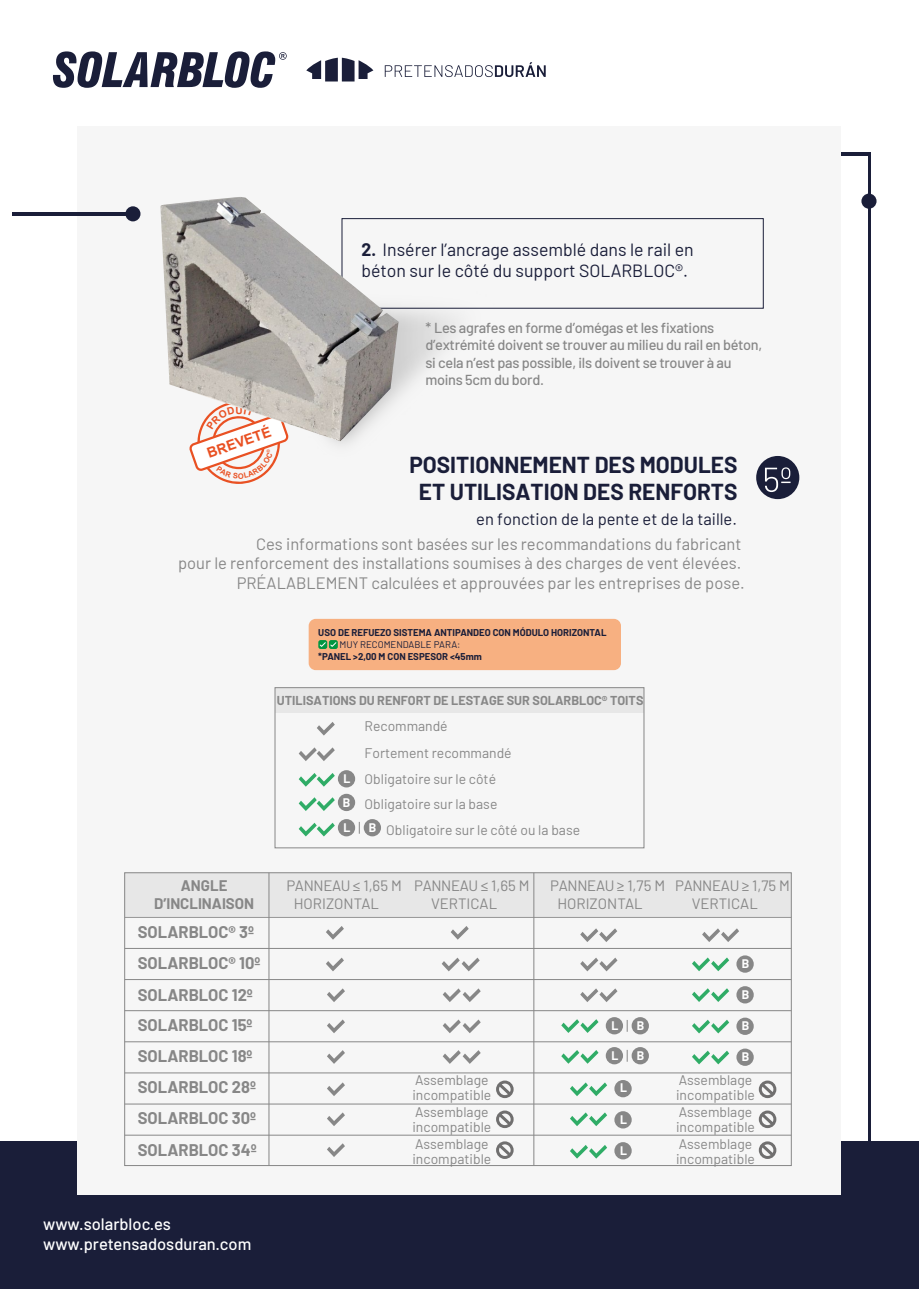
<style>
.page{position:relative;width:919px;height:1289px;background:#fff}
.page>*{position:absolute;margin:0;border:0;box-sizing:border-box;transform-origin:0 0}
.t1{font:700 22.5px/27px "Barlow";color:#1a1e39;text-align:center}
.t2{font:17.7px "Barlow";color:#1a1e39}
.t3{font:16.5px/19.8px "Barlow";color:#878787;text-align:right}
.t4{font:700 16.5px/31.2px "Barlow";color:#878787}
.t5{font:500 16.5px/19.8px "Barlow";color:#fff}
.t6{font:16.5px "Barlow";color:#1a1e39}
.t7{font:15px/18px "Barlow";color:#878787}
.t8{font:700 15px/18px "Barlow";color:#878787;text-align:center}
.t9{font:500 14.55px/17.4px "Barlow";letter-spacing:-.02em;color:#878787}
.t10{font:700 14.1px "Arial";color:#e95123}
.t11{font:13.95px/15px "Barlow";color:#878787}
.t12{font:700 12.6px "Barlow";color:#878787}
.t13{font:700 12.15px/24.5px "Barlow";color:#fff;text-align:justify}
.t14{font:700 10.05px "Arial";color:#e95123}
.t15{font:700 9.6px "Barlow";color:#1a1e39}
.t16{font:9.6px "Barlow";color:#1a1e39}
.s1{font-weight:700}
</style>
<div class="page">
<hr style="left:867px;top:152px;width:3px;height:989px;background:#1a1e39">
<hr style="left:835px;top:152px;width:33px;height:3px;background:#1a1e39">
<div style="left:861px;top:194px;width:15px;height:15px;background:#1a1e39;border-radius:50%"></div>
<div style="left:0;top:1141px;width:918px;height:147px;background:#1a1e39"></div>
<svg style="left:306px;top:58px;width:67px;height:23px"></svg>
<svg style="left:385px;top:62px;width:160px;height:15px"></svg>
<svg style="left:53px;top:51px;width:234px;height:37px"></svg>
<div style="left:77px;top:126px;width:763px;height:1069px;background:#f6f6f6"></div>
<div style="left:125px;top:206px;width:15px;height:15px;background:#1a1e39;border-radius:50%"></div>
<hr style="left:12px;top:212px;width:121px;height:3px;background:#1a1e39">
<div style="left:342px;top:218px;width:421px;height:90px;border:1px solid #1a1e39"></div>
<img style="left:332px;top:306px;width:201px;height:139px">
<img style="left:160px;top:197px;width:238px;height:244px">
<div style="left:756px;top:456px;width:43px;height:43px;background:#1a1e39;border-radius:50%"></div>
<svg style="left:765px;top:467px;width:25px;height:25px"></svg>
<div style="left:125px;top:872px;width:666px;height:43px;background:#e7e7e7"></div>
<hr style="left:125px;top:1134px;width:666px;height:1px;background:#878787">
<hr style="left:125px;top:1103px;width:666px;height:1px;background:#878787">
<hr style="left:125px;top:1072px;width:666px;height:1px;background:#878787">
<hr style="left:125px;top:1041px;width:666px;height:1px;background:#878787">
<hr style="left:125px;top:1010px;width:666px;height:1px;background:#878787">
<hr style="left:125px;top:979px;width:666px;height:1px;background:#878787">
<hr style="left:125px;top:948px;width:666px;height:1px;background:#878787">
<hr style="left:125px;top:917px;width:666px;height:1px;background:#878787">
<hr style="left:533px;top:872px;width:1px;height:293px;background:#878787">
<hr style="left:269px;top:872px;width:1px;height:293px;background:#878787">
<svg style="left:580px;top:928px;width:37px;height:14px"></svg>
<svg style="left:580px;top:957px;width:37px;height:14px"></svg>
<svg style="left:580px;top:988px;width:37px;height:14px"></svg>
<svg style="left:702px;top:928px;width:37px;height:14px"></svg>
<svg style="left:561px;top:1019px;width:37px;height:13px"></svg>
<svg style="left:561px;top:1050px;width:37px;height:13px"></svg>
<svg style="left:570px;top:1082px;width:37px;height:14px"></svg>
<svg style="left:570px;top:1112px;width:37px;height:14px"></svg>
<svg style="left:570px;top:1145px;width:37px;height:13px"></svg>
<svg style="left:326px;top:957px;width:18px;height:14px"></svg>
<svg style="left:326px;top:926px;width:18px;height:13px"></svg>
<svg style="left:327px;top:988px;width:18px;height:14px"></svg>
<svg style="left:327px;top:1019px;width:18px;height:14px"></svg>
<svg style="left:327px;top:1050px;width:18px;height:13px"></svg>
<svg style="left:450px;top:926px;width:18px;height:13px"></svg>
<svg style="left:441px;top:957px;width:38px;height:14px"></svg>
<svg style="left:442px;top:988px;width:38px;height:14px"></svg>
<svg style="left:442px;top:1019px;width:38px;height:14px"></svg>
<svg style="left:442px;top:1050px;width:38px;height:13px"></svg>
<svg style="left:327px;top:1082px;width:18px;height:14px"></svg>
<svg style="left:327px;top:1112px;width:18px;height:14px"></svg>
<svg style="left:327px;top:1143px;width:18px;height:13px"></svg>
<svg style="left:496px;top:1080px;width:17px;height:18px"></svg>
<svg style="left:496px;top:1110px;width:17px;height:18px"></svg>
<svg style="left:496px;top:1141px;width:17px;height:17px"></svg>
<svg style="left:758px;top:1080px;width:18px;height:18px"></svg>
<svg style="left:758px;top:1110px;width:18px;height:18px"></svg>
<svg style="left:758px;top:1141px;width:18px;height:17px"></svg>
<div style="left:275px;top:687px;width:369px;height:25px;background:#e7e7e7"></div>
<div style="left:275px;top:687px;width:369px;height:161px;border:1px solid #878787"></div>
<svg style="left:299px;top:797px;width:36px;height:14px"></svg>
<svg style="left:299px;top:822px;width:36px;height:14px"></svg>
<svg style="left:299px;top:773px;width:36px;height:13px"></svg>
<svg style="left:299px;top:747px;width:36px;height:14px"></svg>
<svg style="left:317px;top:722px;width:18px;height:13px"></svg>
<div style="left:338px;top:770px;width:17px;height:17px;background:#878787;border-radius:50%"></div>
<div style="left:338px;top:793px;width:17px;height:18px;background:#878787;border-radius:50%"></div>
<div style="left:338px;top:819px;width:17px;height:17px;background:#878787;border-radius:50%"></div>
<div style="left:364px;top:819px;width:17px;height:17px;background:#878787;border-radius:50%"></div>
<svg style="left:359px;top:821px;width:1px;height:12px"></svg>
<div style="left:605px;top:1017px;width:18px;height:17px;background:#878787;border-radius:50%"></div>
<svg style="left:692px;top:957px;width:37px;height:14px"></svg>
<div style="left:736px;top:955px;width:17px;height:17px;background:#878787;border-radius:50%"></div>
<svg style="left:692px;top:988px;width:37px;height:14px"></svg>
<div style="left:736px;top:986px;width:17px;height:17px;background:#878787;border-radius:50%"></div>
<svg style="left:692px;top:1019px;width:37px;height:14px"></svg>
<div style="left:736px;top:1017px;width:17px;height:17px;background:#878787;border-radius:50%"></div>
<svg style="left:692px;top:1050px;width:37px;height:14px"></svg>
<div style="left:736px;top:1048px;width:17px;height:17px;background:#878787;border-radius:50%"></div>
<div style="left:631px;top:1017px;width:18px;height:17px;background:#878787;border-radius:50%"></div>
<div style="left:605px;top:1047px;width:18px;height:17px;background:#878787;border-radius:50%"></div>
<div style="left:614px;top:1079px;width:17px;height:18px;background:#878787;border-radius:50%"></div>
<div style="left:614px;top:1111px;width:17px;height:17px;background:#878787;border-radius:50%"></div>
<div style="left:614px;top:1142px;width:17px;height:17px;background:#878787;border-radius:50%"></div>
<div style="left:631px;top:1047px;width:18px;height:17px;background:#878787;border-radius:50%"></div>
<div style="left:308px;top:619px;width:313px;height:51px;background:#f7b081;border-radius:7px"></div>
<div style="left:318px;top:640px;width:9px;height:9px;background:#009641;border-radius:2px"></div>
<div style="left:329px;top:640px;width:9px;height:9px;background:#009641;border-radius:2px"></div>
<svg style="left:319px;top:641px;width:18px;height:6px"></svg>
<svg style="left:189px;top:400px;width:100px;height:84px"></svg>
<p class="t2" style="left:361px;top:237px;width:334px"><span class="s1">2.</span> Insérer l’ancrage assemblé dans le rail en</p>
<p class="t2" style="left:361px;top:258px;width:328px">béton sur le côté du support SOLARBLOC®.</p>
<p class="t9" style="left:425px;top:318px;width:338px">* Les agrafes en forme d’omégas et les fixations d’extrémité doivent se trouver au milieu du rail en béton, si cela n’est pas possible, ils doivent se trouver à au moins 5cm du bord.</p>
<p class="t14" style="left:235px;top:403px;width:9px">U</p>
<p class="t10" style="left:204px;top:444px;width:68px;rotate:-19deg">BREVETÉ</p>
<h1 class="t1" style="left:409px;top:449px;width:329px">POSITIONNEMENT DES MODULES<br>ET UTILISATION DES RENFORTS</h1>
<p class="t3" style="left:178px;top:532px;width:568px">Ces informations sont basées sur les recommandations du fabricant<br>pour le renforcement des installations soumises à des charges de vent élevées.<br>PRÉALABLEMENT calculées et approuvées par les entreprises de pose.</p>
<p class="t6" style="left:476px;top:507px;width:262px">en fonction de la pente et de la taille.</p>
<p class="t15" style="left:318px;top:625px;width:290px">USO DE REFUEZO SISTEMA ANTIPANDEO CON MÓDULO HORIZONTAL</p>
<p class="t16" style="left:339px;top:637px;width:122px">MUY RECOMENDABLE PARA:</p>
<p class="t15" style="left:318px;top:650px;width:165px">*PANEL &gt;2,00 M CON ESPESOR &lt;45mm</p>
<p class="t8" style="left:154px;top:875px;width:102px">ANGLE<br>D’INCLINAISON</p>
<p class="t4" style="left:138px;top:915px;width:124px">SOLARBLOC® 3º<br>SOLARBLOC® 10º<br>SOLARBLOC 12º<br>SOLARBLOC 15º<br>SOLARBLOC 18º<br>SOLARBLOC 28º<br>SOLARBLOC 30º<br>SOLARBLOC 34º</p>
<p class="t12" style="left:277px;top:691px;width:368px">UTILISATIONS DU RENFORT DE LESTAGE SUR SOLARBLOC® TOITS</p>
<p class="t11" style="left:364px;top:712px;width:148px;line-height:26.2px">Recommandé<br>Fortement recommandé<br>Obligatoire sur le côté</p>
<p class="t11" style="left:386px;top:790px;width:195px;line-height:25.5px;text-indent:-22px">Obligatoire sur la base<br>Obligatoire sur le côté ou la base</p>
<p class="t13" style="left:343px;top:765px;width:9px">L B L</p>
<p class="t13" style="left:369px;top:814px;width:9px">B</p>
<p class="t7" style="left:294px;top:875px;width:109px;text-indent:-7px">PANNEAU ≤ 1,65 M<br>HORIZONTAL</p>
<p class="t7" style="left:431px;top:875px;width:100px;text-indent:-17px">PANNEAU ≤ 1,65 M<br>VERTICAL</p>
<p class="t7" style="left:557px;top:875px;width:109px;text-indent:-7px">PANNEAU ≥ 1,75 M<br>HORIZONTAL</p>
<p class="t7" style="left:691px;top:875px;width:100px;text-indent:-17px">PANNEAU ≥ 1,75 M<br>VERTICAL</p>
<p class="t13" style="left:611px;top:1012px;width:8px">L</p>
<p class="t13" style="left:636px;top:1012px;width:9px">B</p>
<p class="t13" style="left:741px;top:950px;width:9px">B</p>
<p class="t13" style="left:741px;top:981px;width:9px">B</p>
<p class="t13" style="left:741px;top:1012px;width:9px">B</p>
<p class="t11" style="left:412px;top:1070px;width:80px">Assemblage incompatible</p>
<p class="t11" style="left:412px;top:1102px;width:80px">Assemblage incompatible</p>
<p class="t11" style="left:412px;top:1134px;width:80px">Assemblage incompatible</p>
<p class="t13" style="left:611px;top:1041px;width:8px">L</p>
<p class="t13" style="left:741px;top:1043px;width:9px">B</p>
<p class="t13" style="left:620px;top:1074px;width:8px">L</p>
<p class="t13" style="left:620px;top:1106px;width:8px">L</p>
<p class="t13" style="left:620px;top:1137px;width:8px">L</p>
<p class="t13" style="left:636px;top:1042px;width:9px">B</p>
<p class="t11" style="left:676px;top:1070px;width:80px">Assemblage incompatible</p>
<p class="t11" style="left:676px;top:1102px;width:80px">Assemblage incompatible</p>
<p class="t11" style="left:676px;top:1134px;width:80px">Assemblage incompatible</p>
<p class="t5" style="left:43px;top:1212px;width:210px">www.solarbloc.es www.pretensadosduran.com</p>
</div>
